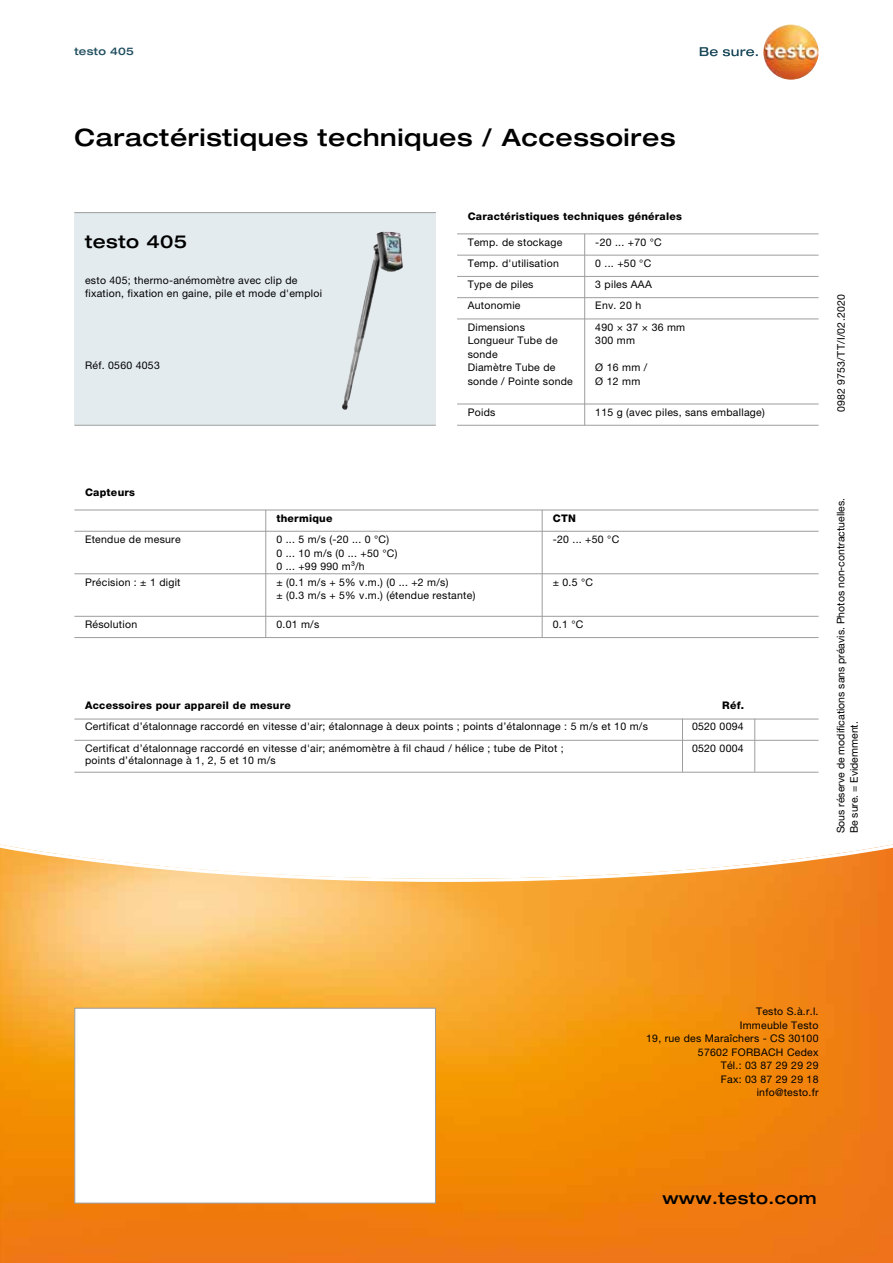
<style>
.page{position:relative;width:893px;height:1263px;background:#fff}
.page>*{position:absolute;margin:0;border:0;box-sizing:border-box;transform-origin:0 0}
.t1{font:500 expanded 24px "Helvetica Neue LTW1 G";letter-spacing:.025em;color:#000}
.t2{font:500 expanded 18px "Helvetica Neue LTW1 G";letter-spacing:.025em;color:#000}
.t3{font:500 expanded 16.5px "Helvetica Neue LTW1 G";letter-spacing:.025em;color:#000}
.t4{font:10.5px/13.5px "Helvetica Neue LTW1 G";letter-spacing:.025em;color:#000}
.t5{font:800 10.5px "Helvetica Neue LTW1 G";letter-spacing:.025em;color:#000}
.t6{font:10.5px/13.5px "Helvetica Neue LTW1 G";color:#000}
.t7{font:500 expanded 10.5px "Helvetica Neue LTW1 G";letter-spacing:.025em;color:#1f4d5e}
</style>
<div class="page">
<svg style="left:0;top:844px;width:893px;height:419px;background:#f49d36"></svg>
<div style="left:74px;top:213px;width:362px;height:212px;background:#e3ebef"></div>
<hr style="left:74px;top:212px;width:362px;height:1px;background:#9d9d9c">
<hr style="left:74px;top:425px;width:362px;height:1px;background:#9d9d9c">
<img style="left:342px;top:232px;width:61px;height:178px">
<svg style="left:700px;top:47px;width:58px;height:9px"></svg>
<img style="left:763px;top:24px;width:56px;height:56px;border-radius:28px">
<div style="left:74px;top:1008px;width:362px;height:195px;background:#fff;border:1px solid #9d9d9c"></div>
<hr style="left:457px;top:233px;width:362px;height:1px;background:#9d9d9c">
<hr style="left:457px;top:255px;width:362px;height:1px;background:#9d9d9c">
<hr style="left:457px;top:276px;width:362px;height:1px;background:#9d9d9c">
<hr style="left:457px;top:297px;width:362px;height:1px;background:#9d9d9c">
<hr style="left:457px;top:319px;width:362px;height:1px;background:#9d9d9c">
<hr style="left:457px;top:425px;width:362px;height:1px;background:#9d9d9c">
<hr style="left:584px;top:234px;width:1px;height:191px;background:#9d9d9c">
<hr style="left:74px;top:740px;width:745px;height:1px;background:#9d9d9c">
<hr style="left:74px;top:772px;width:745px;height:1px;background:#9d9d9c">
<hr style="left:74px;top:719px;width:745px;height:1px;background:#9d9d9c">
<svg style="left:682px;top:720px;width:1px;height:20px"></svg>
<svg style="left:754px;top:719px;width:1px;height:21px"></svg>
<hr style="left:682px;top:740px;width:1px;height:32px;background:#9d9d9c">
<hr style="left:754px;top:740px;width:1px;height:32px;background:#9d9d9c">
<hr style="left:74px;top:510px;width:745px;height:1px;background:#9d9d9c">
<hr style="left:74px;top:531px;width:745px;height:1px;background:#9d9d9c">
<hr style="left:74px;top:573px;width:745px;height:1px;background:#9d9d9c">
<hr style="left:74px;top:616px;width:745px;height:1px;background:#9d9d9c">
<hr style="left:74px;top:637px;width:745px;height:1px;background:#9d9d9c">
<hr style="left:265px;top:510px;width:1px;height:127px;background:#9d9d9c">
<hr style="left:542px;top:510px;width:1px;height:127px;background:#9d9d9c">
<hr style="left:457px;top:404px;width:362px;height:1px;background:#9d9d9c">
<p class="t7" style="left:74px;top:44px;width:61px">testo 405</p>
<h1 class="t1" style="left:74px;top:122px;width:603px">Caractéristiques techniques / Accessoires</h1>
<h2 class="t2" style="left:85px;top:230px;width:104px">testo 405</h2>
<p class="t4" style="left:85px;top:273px;width:239px">esto 405; thermo-anémomètre avec clip de fixation, fixation en gaine, pile et mode d'emploi</p>
<p class="t4" style="left:85px;top:358px;width:76px">Réf. 0560 4053</p>
<p class="t5" style="left:85px;top:486px;width:52px">Capteurs</p>
<p class="t5" style="left:468px;top:210px;width:216px">Caractéristiques techniques générales</p>
<p class="t4" style="left:468px;top:231px;width:96px;line-height:21.3px">Temp. de stockage<br>Temp. d'utilisation</p>
<p class="t4" style="left:595px;top:235px;width:68px">-20 ... +70 °C</p>
<p class="t4" style="left:595px;top:256px;width:57px">0 ... +50 °C</p>
<p class="t4" style="left:468px;top:278px;width:67px">Type de piles</p>
<p class="t4" style="left:595px;top:278px;width:58px">3 piles AAA</p>
<p class="t4" style="left:468px;top:299px;width:54px">Autonomie</p>
<p class="t4" style="left:595px;top:299px;width:47px">Env. 20 h</p>
<p class="t4" style="left:468px;top:320px;width:107px">Dimensions<br>Longueur Tube de sonde<br>Diamètre Tube de sonde / Pointe sonde</p>
<p class="t4" style="left:595px;top:320px;width:91px">490 × 37 × 36 mm<br>300 mm</p>
<p class="t4" style="left:595px;top:361px;width:53px">Ø 16 mm /<br>Ø 12 mm</p>
<p class="t4" style="left:468px;top:405px;width:29px">Poids</p>
<p class="t4" style="left:595px;top:405px;width:171px">115 g (avec piles, sans emballage)</p>
<p class="t5" style="left:276px;top:512px;width:58px">thermique</p>
<p class="t5" style="left:553px;top:512px;width:25px">CTN</p>
<p class="t4" style="left:85px;top:532px;width:97px">Etendue de mesure</p>
<p class="t4" style="left:276px;top:532px;width:123px">0 ... 5 m/s (-20 ... 0 °C)<br>0 ... 10 m/s (0 ... +50 °C)<br>0 ... +99 990 m³/h</p>
<p class="t4" style="left:553px;top:532px;width:68px">-20 ... +50 °C</p>
<p class="t4" style="left:85px;top:575px;width:97px">Précision : ± 1 digit</p>
<p class="t4" style="left:276px;top:575px;width:201px">± (0.1 m/s + 5% v.m.) (0 ... +2 m/s)<br>± (0.3 m/s + 5% v.m.) (étendue restante)</p>
<p class="t4" style="left:553px;top:575px;width:42px">± 0.5 °C</p>
<p class="t4" style="left:85px;top:617px;width:54px">Résolution</p>
<p class="t4" style="left:276px;top:617px;width:44px">0.01 m/s</p>
<p class="t4" style="left:553px;top:617px;width:32px">0.1 °C</p>
<p class="t5" style="left:85px;top:699px;width:207px">Accessoires pour appareil de mesure</p>
<p class="t5" style="left:722px;top:699px;width:23px">Réf.</p>
<p class="t4" style="left:692px;top:716px;width:53px;line-height:21.3px">0520 0094<br>0520 0004</p>
<p class="t4" style="left:85px;top:716px;width:564px;line-height:21.3px">Certificat d’étalonnage raccordé en vitesse d'air; étalonnage à deux points ; points d’étalonnage : 5 m/s et 10 m/s<br>Certificat d’étalonnage raccordé en vitesse d'air; anémomètre à fil chaud / hélice ; tube de Pitot ;</p>
<p class="t4" style="left:85px;top:753px;width:192px">points d’étalonnage à 1, 2, 5 et 10 m/s</p>
<p class="t4" style="left:834px;top:412px;width:120px;rotate:-90deg">0982 9753/TT/I/02.2020</p>
<p class="t6" style="left:834px;top:833px;width:337px;rotate:-90deg">Sous réserve de modifications sans préavis. Photos non-contractuelles.<br>Be sure. = Evidemment.</p>
<p class="t4" style="left:646px;top:1005px;width:174px;text-align:right">Testo S.à.r.l.<br>Immeuble Testo<br>19, rue des Maraîchers - CS 30100<br>57602 FORBACH Cedex<br>Tél.: 03 87 29 29 29<br>Fax: 03 87 29 29 18<br>info@testo.fr</p>
<h3 class="t3" style="left:662px;top:1187px;width:156px">www.testo.com</h3>
</div>
